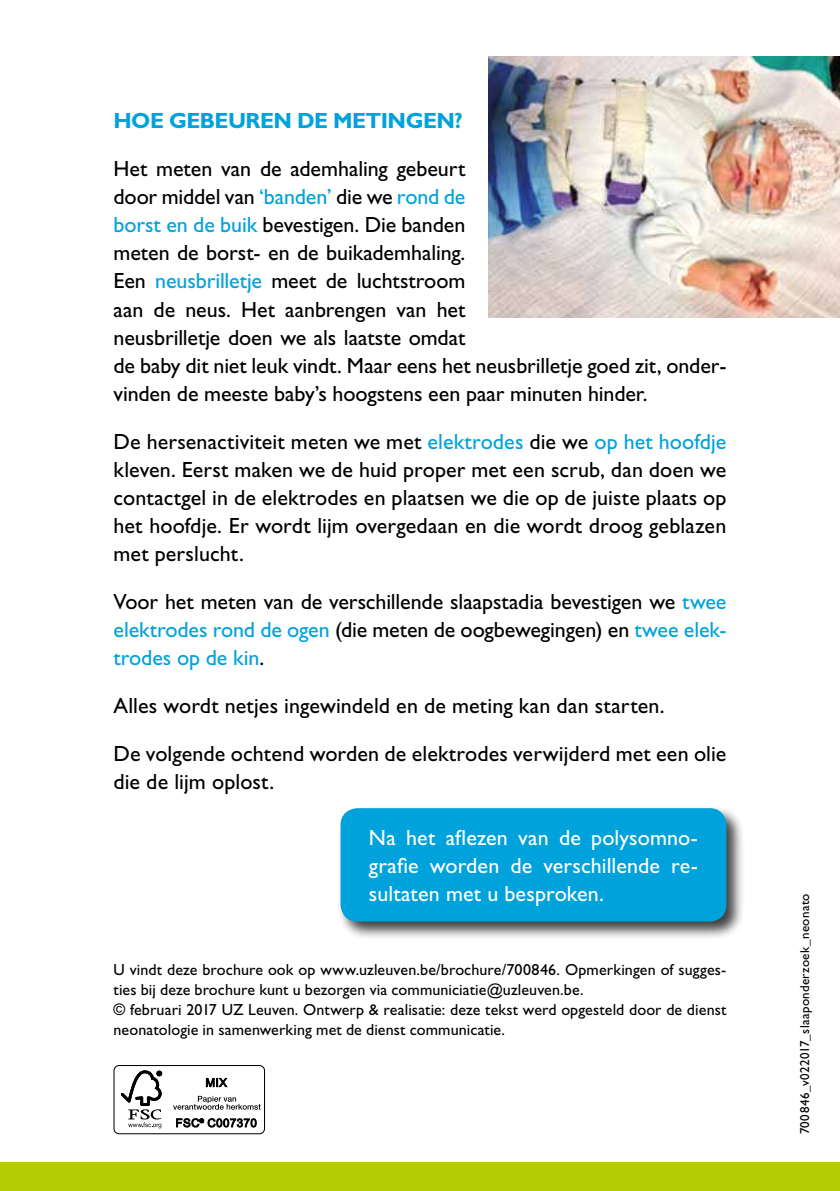
<style>
.page{position:relative;width:840px;height:1191px;background:#fff}
.page>*{position:absolute;margin:0;border:0;box-sizing:border-box;transform-origin:0 0}
.t1{font:22px/28px "Gill Sans Std";color:#000}
.t2{font:22px/28px "Gill Sans Std";letter-spacing:.005em;color:#fff;text-align:justify}
.t3{font:700 22px "Gill Sans Std";letter-spacing:-.025em;color:#00a2dc}
.t4{font:16px/20px "Gill Sans Std";letter-spacing:.005em;color:#000}
.t5{font:13px "Gill Sans Std";letter-spacing:.025em;color:#000}
.s1{color:#00a2dc}
</style>
<div class="page">
<div style="left:337px;top:805px;width:408px;height:135px;background:#000;opacity:.75"></div>
<div style="left:340px;top:808px;width:386px;height:113px;background:#00a2dc;border-radius:17px"></div>
<div style="left:0;top:1162px;width:839px;height:29px;background:#b4cc04"></div>
<img style="left:488px;top:57px;width:351px;height:260px">
<div style="left:113px;top:1065px;width:152px;height:69px;border:1px solid #000;border-radius:5px"></div>
<svg style="left:121px;top:1070px;width:41px;height:58px"></svg>
<svg style="left:206px;top:1077px;width:21px;height:10px"></svg>
<svg style="left:176px;top:1118px;width:80px;height:9px"></svg>
<svg style="left:173px;top:1095px;width:87px;height:14px"></svg>
<p class="t3" style="left:113px;top:108px;width:350px">HOE GEBEUREN DE METINGEN?</p>
<p class="t1" style="left:113px;top:155px;width:614px">Het meten van de ademhaling gebeurt<br>door middel van <span class="s1">‘banden’</span> die we <span class="s1">rond de<br>borst en de buik</span> bevestigen. Die banden<br>meten de borst- en de buikademhaling.<br>Een <span class="s1">neusbrilletje</span> meet de luchtstroom<br>aan de neus. Het aanbrengen van het<br>neusbrilletje doen we als laatste omdat<br>de baby dit niet leuk vindt. Maar eens het neusbrilletje goed zit, onder&shy;vinden de meeste baby’s hoogstens een paar minuten hinder.</p>
<p class="t1" style="left:113px;top:427px;width:614px;text-align:justify">De hersenactiviteit meten we met <span class="s1">elektrodes</span> die we <span class="s1">op het hoofdje </span>kleven. Eerst maken we de huid proper met een scrub, dan doen we contactgel in de elektrodes en plaatsen we die op de juiste plaats op het hoofdje. Er wordt lijm overgedaan en die wordt droog geblazen met perslucht.</p>
<p class="t1" style="left:113px;top:587px;width:614px;text-align:justify">Voor het meten van de verschillende slaapstadia bevestigen we <span class="s1">twee elektrodes rond de ogen</span> (die meten de oogbewegingen) en <span class="s1">twee elek&shy;trodes op de kin</span>.</p>
<p class="t1" style="left:113px;top:691px;width:552px">Alles wordt netjes ingewindeld en de meting kan dan starten.</p>
<p class="t1" style="left:113px;top:739px;width:614px">De volgende ochtend worden de elektrodes verwijderd met een olie die de lijm oplost.</p>
<p class="t2" style="left:369px;top:823px;width:330px">Na het aflezen van de polysomno&shy;grafie worden de verschillende re&shy;sultaten met u besproken.</p>
<p class="t4" style="left:113px;top:959px;width:614px">U vindt deze brochure ook op www.uzleuven.be/brochure/700846. Opmerkingen of sugges&shy;ties bij deze brochure kunt u bezorgen via communiciatie@uzleuven.be.</p>
<p class="t4" style="left:113px;top:999px;width:614px">© februari 2017 UZ Leuven. Ontwerp &amp; realisatie: deze tekst werd opgesteld door de dienst neonatologie in samenwerking met de dienst communicatie.</p>
<p class="t5" style="left:796px;top:1134px;width:242px;rotate:-90deg">700846_v022017_slaaponderzoek_neonato</p>
</div>
